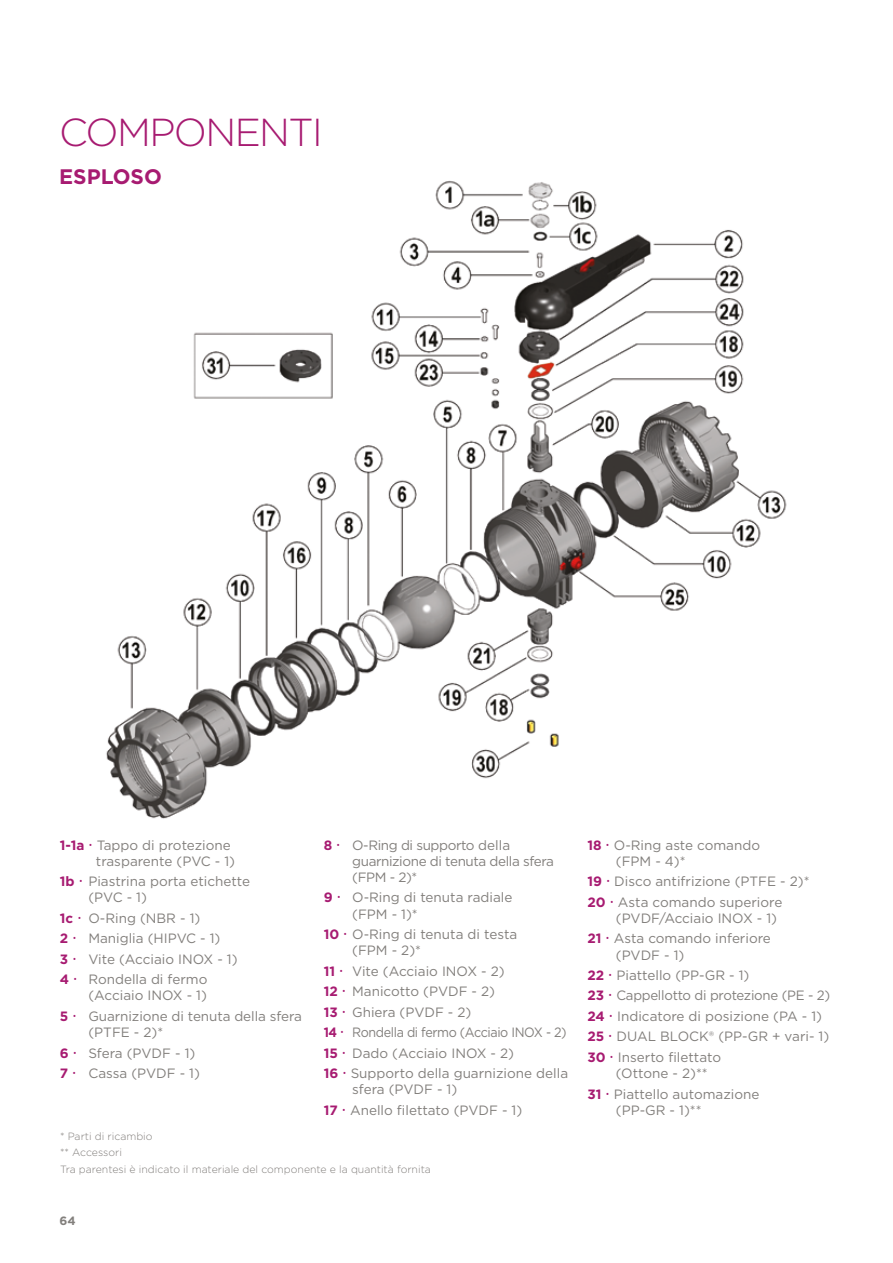
<style>
.page{position:relative;width:893px;height:1263px;background:#fff}
.page>*{position:absolute;margin:0;border:0;box-sizing:border-box;transform-origin:0 0}
.t1{font:300 39px "Gotham";letter-spacing:-.04em;color:#a71b71}
.t2{font:700 21px "Gotham";color:#a71b71}
.t3{font:13.5px/20.4px "Gotham";color:#827f7c}
.t4{font:13.5px/16.2px "Gotham";letter-spacing:-.03em;color:#827f7c}
.t5{font:700 13.5px "Gotham";color:#a71b71}
.t6{font:700 12px "Gotham";color:#827f7c}
.t7{font:300 10.5px/16.8px "Gotham";color:#827f7c}
.s1{font-weight:700;color:#a71b71}
</style>
<div class="page">
<img style="left:106px;top:180px;width:681px;height:639px">
<h1 class="t1" style="left:59px;top:108px;width:265px">COMPONENTI</h1>
<h2 class="t2" style="left:59px;top:162px;width:104px">ESPLOSO</h2>
<p class="t3" style="left:96px;top:836px;width:141px;line-height:16.2px;text-indent:-36px"><span class="s1">1-1a</span> Tappo di protezione trasparente (PVC - 1)</p>
<p class="t3" style="left:88px;top:873px;width:163px;line-height:16.2px;text-indent:-28px"><span class="s1">1b</span> Piastrina porta etichette (PVC - 1)</p>
<p class="t3" style="left:60px;top:908px;width:142px"><span class="s1">1c</span> O-Ring (NBR - 1)<br><span class="s1">2</span></p>
<p class="t3" style="left:88px;top:928px;width:134px">Maniglia (HIPVC - 1)</p>
<p class="t5" style="left:60px;top:950px;width:10px">3</p>
<p class="t3" style="left:88px;top:948px;width:151px">Vite (Acciaio INOX - 1)</p>
<p class="t5" style="left:60px;top:970px;width:11px">4</p>
<p class="t3" style="left:88px;top:971px;width:120px;line-height:16.2px">Rondella di fermo (Acciaio INOX - 1)</p>
<p class="t5" style="left:60px;top:1007px;width:10px">5</p>
<p class="t3" style="left:88px;top:1008px;width:215px;line-height:16.2px">Guarnizione di tenuta della sfera (PTFE - 2)*</p>
<p class="t5" style="left:60px;top:1044px;width:10px">6</p>
<p class="t3" style="left:88px;top:1042px;width:108px">Sfera (PVDF - 1)</p>
<p class="t5" style="left:60px;top:1064px;width:10px">7</p>
<p class="t3" style="left:88px;top:1063px;width:113px">Cassa (PVDF - 1)</p>
<p class="t5" style="left:324px;top:836px;width:10px">8</p>
<p class="t4" style="left:352px;top:836px;width:203px">O-Ring di supporto della guarnizione di tenuta della sfera (FPM - 2)*</p>
<p class="t5" style="left:324px;top:889px;width:10px">9</p>
<p class="t3" style="left:352px;top:889px;width:162px;line-height:16.2px">O-Ring di tenuta radiale (FPM - 1)*</p>
<p class="t3" style="left:352px;top:926px;width:167px;line-height:16.2px;text-indent:-28px"><span class="s1">10</span> O-Ring di tenuta di testa (FPM - 2)*</p>
<p class="t5" style="left:324px;top:962px;width:13px">11</p>
<p class="t3" style="left:324px;top:960px;width:246px;text-indent:28px">Vite (Acciaio INOX - 2)<br><span class="s1">12</span> Manicotto (PVDF - 2)<br><span class="s1">13</span> Ghiera (PVDF - 2)<br><span class="s1">14</span> Rondella di fermo (Acciaio INOX - 2)<br><span class="s1">15</span> Dado (Acciaio INOX - 2)<br><span class="s1">16</span> Supporto della guarnizione della</p>
<p class="t3" style="left:324px;top:1079px;width:200px;text-indent:28px">sfera (PVDF - 1)<br><span class="s1">17</span> Anello filettato (PVDF - 1)</p>
<p class="t7" style="left:60px;top:1127px;width:372px">* Parti di ricambio<br>** Accessori<br>Tra parentesi è indicato il materiale del componente e la quantità fornita</p>
<p class="t6" style="left:60px;top:1212px;width:18px">64</p>
<p class="t3" style="left:616px;top:836px;width:146px;line-height:16.2px;text-indent:-28px"><span class="s1">18</span> O-Ring aste comando (FPM - 4)*</p>
<p class="t3" style="left:587px;top:871px;width:224px"><span class="s1">19</span> Disco antifrizione (PTFE - 2)*<br><span class="s1">20</span> Asta comando superiore</p>
<p class="t3" style="left:587px;top:908px;width:191px;text-indent:28px">(PVDF/Acciaio INOX - 1)<br><span class="s1">21</span> Asta comando inferiore</p>
<p class="t3" style="left:587px;top:944px;width:244px;text-indent:29px">(PVDF - 1)<br><span class="s1">22</span> Piattello (PP-GR - 1)<br><span class="s1">23</span> Cappellotto di protezione (PE - 2)<br><span class="s1">24</span> Indicatore di posizione (PA - 1)<br><span class="s1">25</span> DUAL BLOCK® (PP-GR + vari- 1)<br><span class="s1">30</span> Inserto filettato</p>
<p class="t3" style="left:587px;top:1063px;width:174px;text-indent:28px">(Ottone - 2)**<br><span class="s1">31</span> Piattello automazione</p>
<p class="t3" style="left:616px;top:1099px;width:87px">(PP-GR - 1)**</p>
</div>
